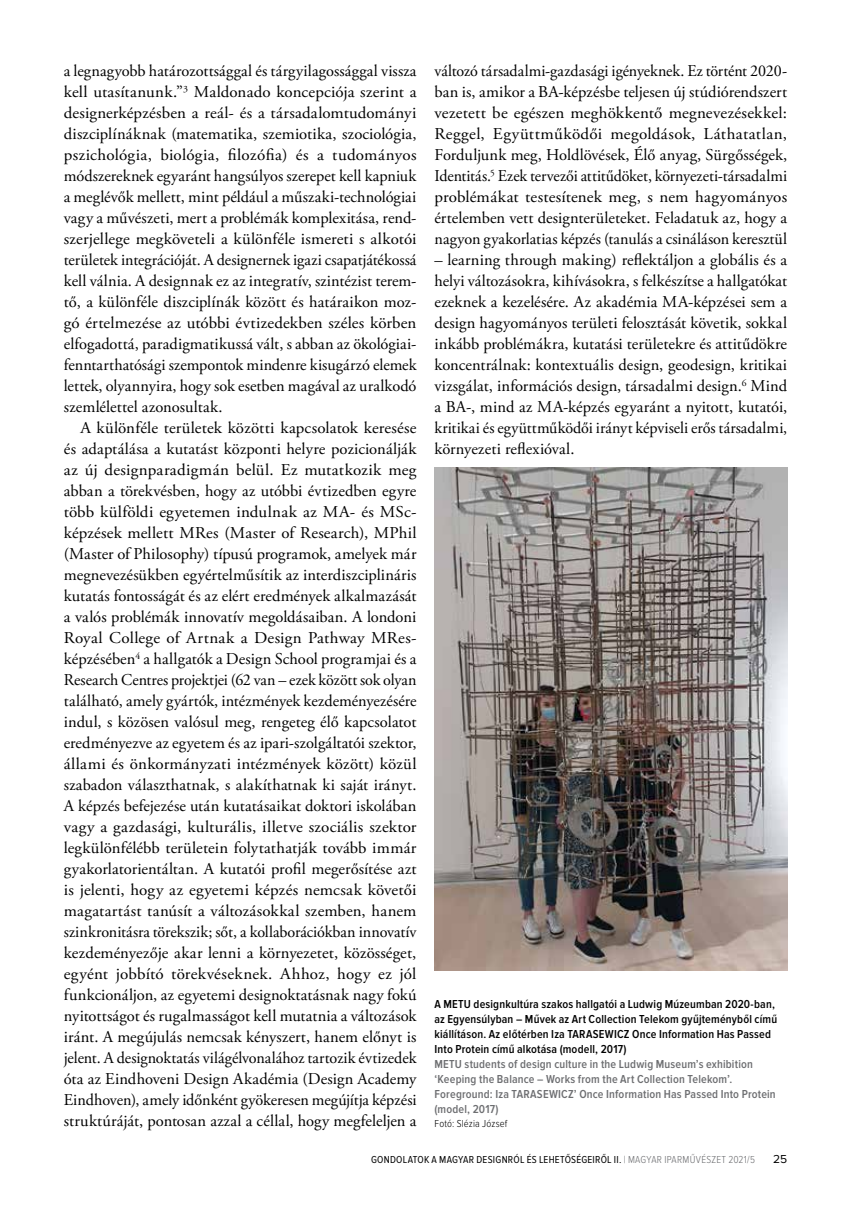
<style>
.page{position:relative;width:851px;height:1212px;background:#fff}
.page>*{position:absolute;margin:0;border:0;box-sizing:border-box;transform-origin:0 0}
.t1{font:16.5px/21px "Adobe Garamond Pro";letter-spacing:.005em;color:#000;text-align:justify}
.t2{font:600 12px/15px "Proxima Nova Cond";letter-spacing:.015em;color:#000}
.t3{font:600 12px/15px "Proxima Nova Cond";letter-spacing:.015em;color:#6d6e71}
.t4{font:12px "Proxima Nova";color:#000}
.t5{font:10.5px "Proxima Nova Cond";letter-spacing:.02em;color:#000}
.t6{font:300 10.5px "Proxima Nova Cond";letter-spacing:.015em;color:#000}
.s1{font-weight:300;color:#6d6e71}
</style>
<div class="page">
<img style="left:434px;top:468px;width:352px;height:502px">
<p class="t1" style="left:64px;top:61px;width:354px">a legnagyobb határozottsággal és tárgyilagossággal vissza kell utasítanunk.”<sup>3</sup> Maldonado koncepciója szerint a designerképzésben a reál- és a társadalomtudományi diszciplínáknak (matematika, szemiotika, szociológia, pszichológia, biológia, filozófia) és a tudományos módszereknek egyaránt hangsúlyos szerepet kell kapniuk a meglévők mellett, mint például a műszaki-technológiai vagy a művészeti, mert a problémák komplexitása, rend&shy;szerjellege megköveteli a különféle ismereti s alkotói területek integrációját. A designernek igazi csapatjátékossá kell válnia. A designnak ez az integratív, szintézist terem&shy;tő, a különféle diszciplínák között és határaikon moz&shy;gó értelmezése az utóbbi évtizedekben széles körben elfogadottá, paradigmatikussá vált, s abban az ökológiai&shy;fenntarthatósági szempontok mindenre kisugárzó elemek lettek, olyannyira, hogy sok esetben magával az uralkodó szemlélettel azonosultak.</p>
<p class="t1" style="left:64px;top:418px;width:354px;text-indent:16px">A különféle területek közötti kapcsolatok keresése és adaptálása a kutatást központi helyre pozicionálják az új designparadigmán belül. Ez mutatkozik meg abban a törekvésben, hogy az utóbbi évtizedben egyre több külföldi egyetemen indulnak az MA- és MSc&shy;képzések mellett MRes (Master of Research), MPhil (Master of Philosophy) típusú programok, amelyek már megnevezésükben egyértelműsítik az interdiszciplináris kutatás fontosságát és az elért eredmények alkalmazását a valós problémák innovatív megoldásaiban. A londoni Royal College of Artnak a Design Pathway MRes&shy;képzésében<sup>4</sup> a hallgatók a Design School programjai és a Research Centres projektjei (62 van – ezek között sok olyan található, amely gyártók, intézmények kezdeményezésére indul, s közösen valósul meg, rengeteg élő kapcsolatot eredményezve az egyetem és az ipari-szolgáltatói szektor, állami és önkormányzati intézmények között) közül szabadon választhatnak, s alakíthatnak ki saját irányt.<br>A képzés befejezése után kutatásaikat doktori iskolában vagy a gazdasági, kulturális, illetve szociális szektor legkülönfélébb területein folytathatják tovább immár gyakorlatorientáltan. A kutatói profil megerősítése azt is jelenti, hogy az egyetemi képzés nemcsak követői magatartást tanúsít a változásokkal szemben, hanem szinkronitásra törekszik; sőt, a kollaborációkban innovatív kezdeményezője akar lenni a környezetet, közösséget, egyént jobbító törekvéseknek. Ahhoz, hogy ez jól funkcionáljon, az egyetemi designoktatásnak nagy fokú nyitottságot és rugalmasságot kell mutatnia a változások iránt. A megújulás nemcsak kényszert, hanem előnyt is jelent. A designoktatás világélvonalához tartozik évtizedek óta az Eindhoveni Design Akadémia (Design Academy Eindhoven), amely időnként gyökeresen megújítja képzési struktúráját, pontosan azzal a céllal, hogy megfeleljen a</p>
<p class="t1" style="left:434px;top:61px;width:354px">változó társadalmi-gazdasági igényeknek. Ez történt 2020- ban is, amikor a BA-képzésbe teljesen új stúdiórendszert vezetett be egészen meghökkentő megnevezésekkel:<br>Reggel, Együttműködői megoldások, Láthatatlan, Forduljunk meg, Holdlövések, Élő anyag, Sürgősségek, Identitás.<sup>5</sup> Ezek tervezői attitűdöket, környezeti-társadalmi problémákat testesítenek meg, s nem hagyományos értelemben vett designterületeket. Feladatuk az, hogy a nagyon gyakorlatias képzés (tanulás a csináláson keresztül</p>
<p class="t1" style="left:434px;top:250px;width:354px">– learning through making) reflektáljon a globális és a helyi változásokra, kihívásokra, s felkészítse a hallgatókat ezeknek a kezelésére. Az akadémia MA-képzései sem a design hagyományos területi felosztását követik, sokkal inkább problémákra, kutatási területekre és attitűdökre koncentrálnak: kontextuális design, geodesign, kritikai vizsgálat, információs design, társadalmi design.<sup>6</sup> Mind a BA-, mind az MA-képzés egyaránt a nyitott, kutatói, kritikai és együttműködői irányt képviseli erős társadalmi, környezeti reflexióval.</p>
<p class="t2" style="left:434px;top:997px;width:344px">A METU designkultúra szakos hallgatói a Ludwig Múzeumban 2020-ban, az Egyensúlyban – Művek az Art Collection Telekom gyűjteményből című kiállításon. Az előtérben Iza TARASEWICZ Once Information Has Passed Into Protein című alkotása (modell, 2017)</p>
<p class="t3" style="left:434px;top:1057px;width:343px">METU students of design culture in the Ludwig Museum’s exhibition ‘Keeping the Balance – Works from the Art Collection Telekom’.<br>Foreground: Iza TARASEWICZ’ Once Information Has Passed Into Protein (model, 2017)</p>
<p class="t6" style="left:434px;top:1117px;width:74px">Fotó: Slézia József</p>
<p class="t5" style="left:371px;top:1153px;width:385px">GONDOLATOK A MAGYAR DESIGNRÓL ÉS LEHETŐSÉGEIRŐL II. <span class="s1">| MAGYAR IPARMŰVÉSZET 2021/5</span></p>
<p class="t4" style="left:773px;top:1152px;width:16px">25</p>
</div>
